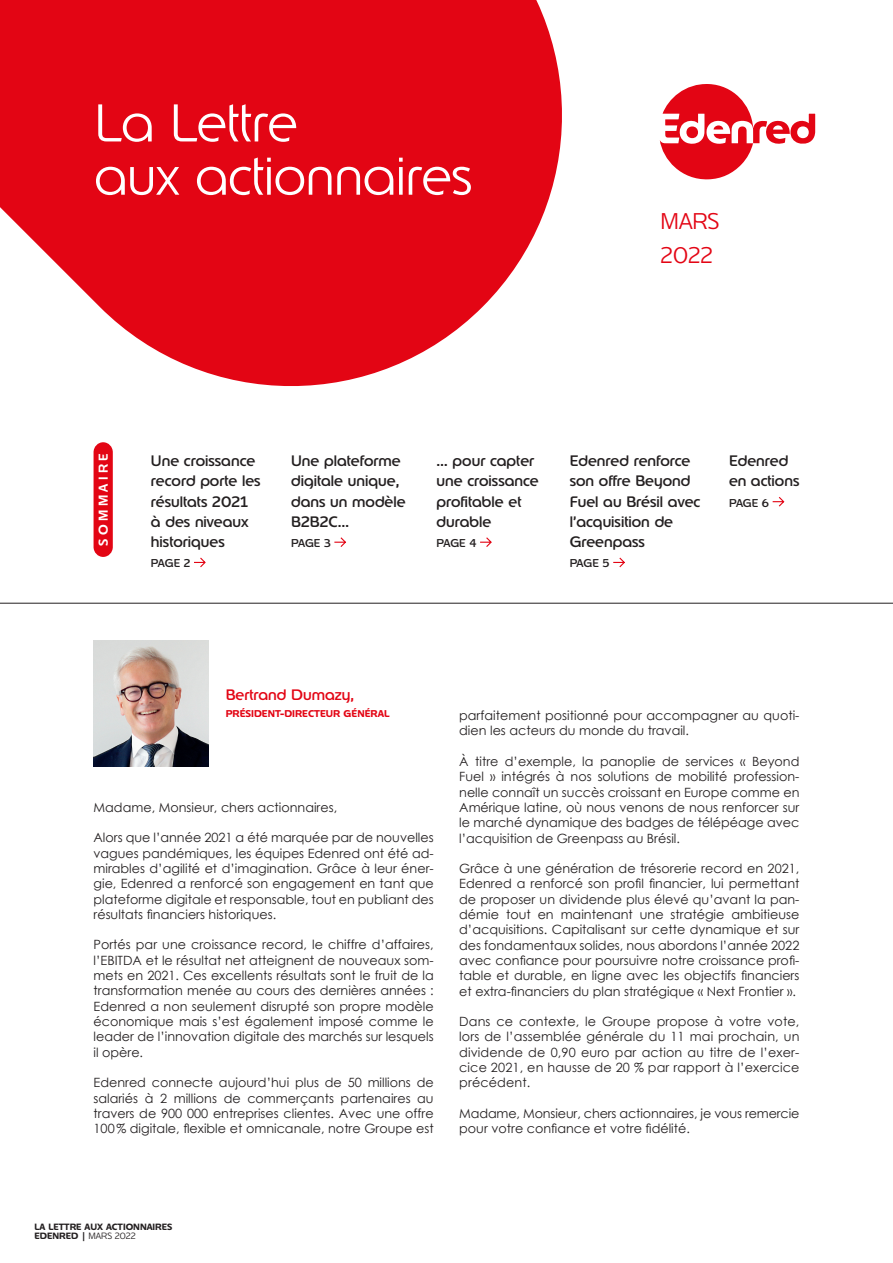
<style>
.page{position:relative;width:893px;height:1263px;background:#fff}
.page>*{position:absolute;margin:0;border:0;box-sizing:border-box;transform-origin:0 0}
.t1{font:300 52.5px/53.2px "Edenred";color:#fff}
.t2{font:300 22.5px/33.6px "Edenred";color:#e30514}
.t3{font:15px/20.2px "Edenred";color:#231f20}
.t4{font:15px "Edenred";color:#e30514}
.t5{font:12.75px/15.3px "Century Gothic";color:#231f20;text-align:justify}
.t6{font:500 12.75px "Edenred";letter-spacing:.26em;color:#fff}
.t7{font:11.25px "Edenred";letter-spacing:-.005em;color:#231f20}
.t8{font:700 9.75px "Edenred";color:#e30514}
.t9{font:700 9px/9px "Edenred";color:#231f20}
.s1{font-weight:300}
</style>
<div class="page">
<svg style="left:0;top:0;width:562px;height:386px;fill:#e30514"></svg>
<svg style="left:660px;top:84px;width:155px;height:96px"></svg>
<svg style="left:194px;top:557px;width:12px;height:11px"></svg>
<svg style="left:480px;top:537px;width:12px;height:10px"></svg>
<svg style="left:613px;top:557px;width:12px;height:11px"></svg>
<svg style="left:334px;top:537px;width:12px;height:10px"></svg>
<svg style="left:772px;top:497px;width:13px;height:10px"></svg>
<hr style="left:0;top:603px;width:893px;height:1px;background:#231f20">
<div style="left:94px;top:442px;width:19px;height:115px;background:#e30514;border-radius:10px"></div>
<img style="left:94px;top:640px;width:114px;height:126px">
<p class="t1" style="left:94px;top:96px;width:379px">La Lettre<br>aux actionnaires</p>
<p class="t2" style="left:661px;top:205px;width:61px">MARS<br>2022</p>
<p class="t6" style="left:95px;top:546px;width:94px;rotate:-90deg">SOMMAIRE</p>
<p class="t3" style="left:151px;top:450px;width:111px">Une croissance record porte les résultats 2021 à des niveaux historiques</p>
<p class="t7" style="left:151px;top:556px;width:41px">PAGE 2</p>
<p class="t3" style="left:291px;top:450px;width:116px">Une plateforme digitale unique, dans un modèle<br>B2B2C…</p>
<p class="t7" style="left:291px;top:535px;width:41px">PAGE 3</p>
<p class="t3" style="left:437px;top:450px;width:104px">… pour capter une croissance profitable et durable</p>
<p class="t7" style="left:437px;top:535px;width:41px">PAGE 4</p>
<p class="t3" style="left:570px;top:450px;width:132px">Edenred renforce son offre Beyond<br>Fuel au Brésil avec l’acquisition de<br>Greenpass</p>
<p class="t7" style="left:570px;top:556px;width:41px">PAGE 5</p>
<p class="t3" style="left:729px;top:450px;width:72px">Edenred en actions</p>
<p class="t7" style="left:729px;top:495px;width:42px">PAGE 6</p>
<p class="t4" style="left:226px;top:685px;width:130px">Bertrand Dumazy,</p>
<p class="t8" style="left:226px;top:706px;width:165px">PRÉSIDENT-DIRECTEUR GÉNÉRAL</p>
<p class="t5" style="left:94px;top:799px;width:245px">Madame, Monsieur, chers actionnaires,</p>
<p class="t5" style="left:94px;top:830px;width:342px">Alors que l’année 2021 a été marquée par de nouvelles vagues pandémiques, les équipes Edenred ont été ad&shy;mirables d’agilité et d’imagination. Grâce à leur éner&shy;gie, Edenred a renforcé son engagement en tant que plateforme digitale et responsable, tout en publiant des résultats financiers historiques.</p>
<p class="t5" style="left:94px;top:937px;width:342px">Portés par une croissance record, le chiffre d’affaires, l’EBITDA et le résultat net atteignent de nouveaux som&shy;mets en 2021. Ces excellents résultats sont le fruit de la transformation menée au cours des dernières années :<br>Edenred a non seulement disrupté son propre modèle économique mais s’est également imposé comme le leader de l’innovation digitale des marchés sur lesquels il opère.</p>
<p class="t5" style="left:94px;top:1075px;width:342px">Edenred connecte aujourd’hui plus de 50 millions de salariés à 2 millions de commerçants partenaires au travers de 900 000 entreprises clientes. Avec une offre 100% digitale, flexible et omnicanale, notre Groupe est</p>
<p class="t5" style="left:459px;top:708px;width:342px">parfaitement positionné pour accompagner au quoti&shy;dien les acteurs du monde du travail.</p>
<p class="t5" style="left:459px;top:753px;width:342px">À titre d’exemple, la panoplie de services « Beyond Fuel » intégrés à nos solutions de mobilité profession&shy;nelle connaît un succès croissant en Europe comme en Amérique latine, où nous venons de nous renforcer sur le marché dynamique des badges de télépéage avec l’acquisition de Greenpass au Brésil.</p>
<p class="t5" style="left:459px;top:861px;width:342px">Grâce à une génération de trésorerie record en 2021, Edenred a renforcé son profil financier, lui permettant de proposer un dividende plus élevé qu’avant la pan&shy;démie tout en maintenant une stratégie ambitieuse d’acquisitions. Capitalisant sur cette dynamique et sur des fondamentaux solides, nous abordons l’année 2022 avec confiance pour poursuivre notre croissance profi&shy;table et durable, en ligne avec les objectifs financiers et extra-financiers du plan stratégique « Next Frontier ».</p>
<p class="t5" style="left:459px;top:1014px;width:342px">Dans ce contexte, le Groupe propose à votre vote, lors de l’assemblée générale du 11 mai prochain, un dividende de 0,90 euro par action au titre de l’exer&shy;cice 2021, en hausse de 20 % par rapport à l’exercice précédent.</p>
<p class="t5" style="left:459px;top:1105px;width:342px">Madame, Monsieur, chers actionnaires, je vous remercie pour votre confiance et votre fidélité.</p>
<p class="t9" style="left:34px;top:1222px;width:140px">LA LETTRE AUX ACTIONNAIRES<br>EDENRED | <span class="s1">MARS 2022</span></p>
</div>
